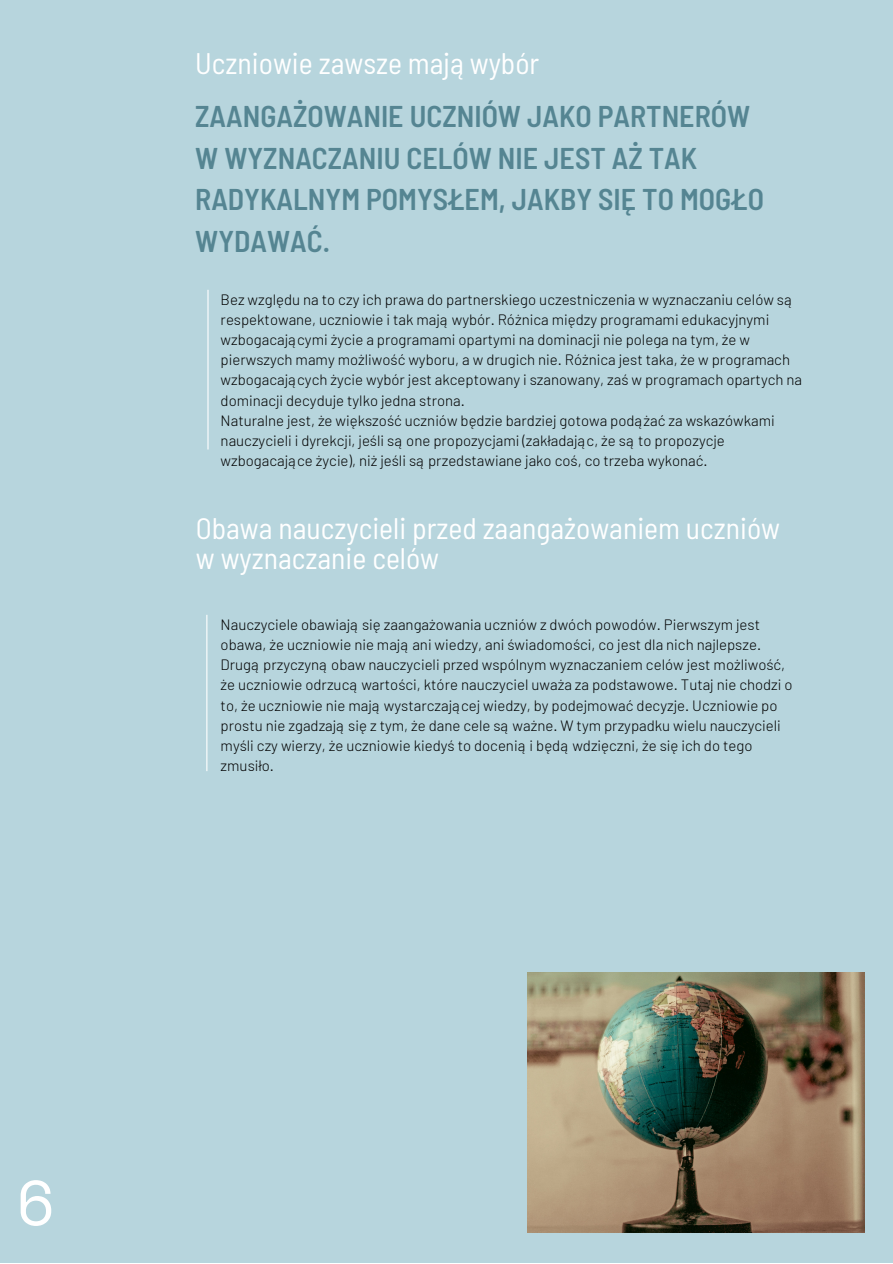
<style>
.page{position:relative;width:893px;height:1264px;background:#fff}
.page>*{position:absolute;margin:0;border:0;box-sizing:border-box;transform-origin:0 0}
.t1{font:63px "Space Mono";color:#fff}
.t2{font:600 semi-condensed 30px/41.5px "Barlow";color:#558592}
.t3{font:semi-condensed 29.7px/30.3px "Barlow";color:#fff}
.t4{font:300 15px/20.2px "Barlow";color:#000}
</style>
<div class="page">
<div style="left:0;top:0;width:892px;height:1262px;background:#b7d5dd"></div>
<hr style="left:207px;top:290px;width:1px;height:159px;background:#fff">
<img style="left:527px;top:972px;width:337px;height:260px">
<hr style="left:206px;top:615px;width:1px;height:156px;background:#fff">
<h3 class="t3" style="left:195px;top:47px;width:345px">Uczniowie zawsze mają wybór</h3>
<h2 class="t2" style="left:195px;top:94px;width:570px">ZAANGAŻOWANIE UCZNIÓW JAKO PARTNERÓW<br>W WYZNACZANIU CELÓW NIE JEST AŻ TAK<br>RADYKALNYM POMYSŁEM, JAKBY SIĘ TO MOGŁO<br>WYDAWAĆ.</h2>
<p class="t4" style="left:220px;top:288px;width:583px">Bez względu na to czy ich prawa do partnerskiego uczestniczenia w wyznaczaniu celów są respektowane, uczniowie i tak mają wybór. Różnica między programami edukacyjnymi wzbogacającymi życie a programami opartymi na dominacji nie polega na tym, że w pierwszych mamy możliwość wyboru, a w drugich nie. Różnica jest taka, że w programach wzbogacających życie wybór jest akceptowany i szanowany, zaś w programach opartych na dominacji decyduje tylko jedna strona.<br>Naturalne jest, że większość uczniów będzie bardziej gotowa podążać za wskazówkami nauczycieli i dyrekcji, jeśli są one propozycjami (zakładając, że są to propozycje wzbogacające życie), niż jeśli są przedstawiane jako coś, co trzeba wykonać.</p>
<h3 class="t3" style="left:196px;top:512px;width:585px">Obawa nauczycieli przed zaangażowaniem uczniów w wyznaczanie celów</h3>
<p class="t4" style="left:220px;top:613px;width:573px">Nauczyciele obawiają się zaangażowania uczniów z dwóch powodów. Pierwszym jest obawa, że uczniowie nie mają ani wiedzy, ani świadomości, co jest dla nich najlepsze.<br>Drugą przyczyną obaw nauczycieli przed wspólnym wyznaczaniem celów jest możliwość, że uczniowie odrzucą wartości, które nauczyciel uważa za podstawowe. Tutaj nie chodzi o to, że uczniowie nie mają wystarczającej wiedzy, by podejmować decyzje. Uczniowie po prostu nie zgadzają się z tym, że dane cele są ważne. W tym przypadku wielu nauczycieli myśli czy wierzy, że uczniowie kiedyś to docenią i będą wdzięczni, że się ich do tego zmusiło.</p>
<h1 class="t1" style="left:17px;top:1154px;width:40px">6</h1>
</div>
